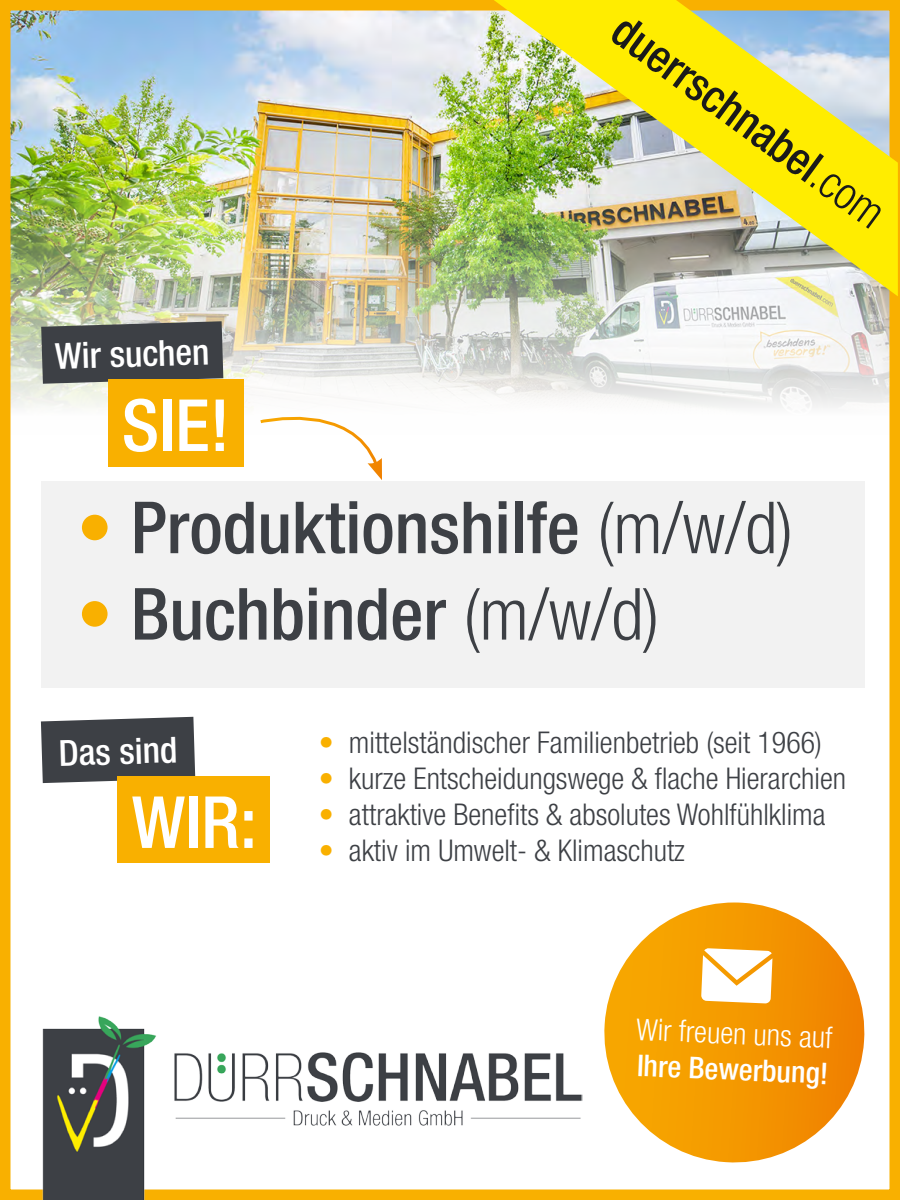
<style>
.page{position:relative;width:900px;height:1200px;background:#fff}
.page>*{position:absolute;margin:0;border:0;box-sizing:border-box;transform-origin:0 0}
.t1{font:500 condensed 72px "Helvetica Neue";color:#3d4045}
.t2{font:500 condensed 72px "Helvetica Neue";color:#fff}
.t3{font:500 condensed 36px "Helvetica Neue";color:#fff}
.t4{font:300 condensed 30px "Helvetica Neue";color:#3d4045}
.t5{font:300 condensed 30px "Helvetica Neue";color:#fff}
.t6{font:500 condensed 30px "Helvetica Neue";color:#fff}
.s1{color:#f9b000}
.s2{font-weight:300}
</style>
<div class="page">
<img style="left:0;top:0;width:900px;height:1200px">
<img style="left:494px;top:0;width:404px;height:296px">
<svg style="left:610px;top:20px;width:272px;height:209px;background:#d4ce5d"></svg>
<img style="left:41px;top:1013px;width:542px;height:187px">
<p class="t3" style="left:54px;top:335px;width:156px;rotate:-2deg">Wir suchen</p>
<h1 class="t2" style="left:122px;top:383px;width:109px">SIE!</h1>
<h1 class="t1" style="left:77px;top:485px;width:718px"><span class="s1">•</span> Produktionshilfe <span class="s2">(m/w/d)</span></h1>
<h1 class="t1" style="left:77px;top:571px;width:584px"><span class="s1">•</span> Buchbinder <span class="s2">(m/w/d)</span></h1>
<p class="t3" style="left:58px;top:732px;width:120px;rotate:-2deg">Das sind</p>
<h1 class="t2" style="left:132px;top:779px;width:127px">WIR:</h1>
<p class="t4" style="left:319px;top:725px;width:504px"><span class="s1">•</span> mittelständischer Familienbetrieb (seit 1966)</p>
<p class="t4" style="left:319px;top:761px;width:529px"><span class="s1">•</span> kurze Entscheidungswege &amp; flache Hierarchien</p>
<p class="t4" style="left:319px;top:797px;width:508px"><span class="s1">•</span> attraktive Benefits &amp; absolutes Wohlfühlklima</p>
<p class="t4" style="left:319px;top:833px;width:367px"><span class="s1">•</span> aktiv im Umwelt- &amp; Klimaschutz</p>
<p class="t5" style="left:637px;top:1011px;width:198px;rotate:3deg">Wir freuen uns auf</p>
<p class="t6" style="left:638px;top:1046px;width:193px;rotate:3deg">Ihre Bewerbung!</p>
</div>
